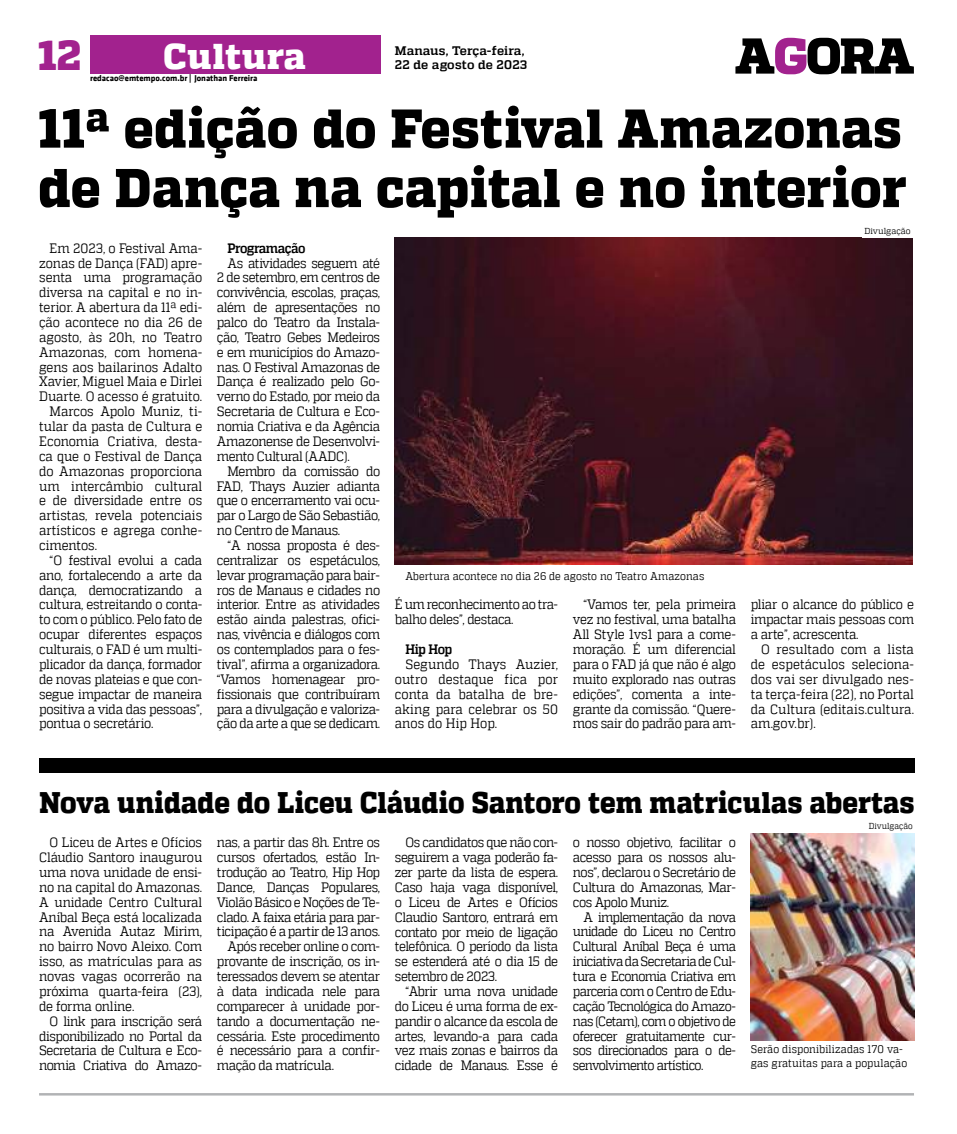
<style>
.page{position:relative;width:957px;height:1134px;background:#fff}
.page>*{position:absolute;margin:0;border:0;box-sizing:border-box;transform-origin:0 0}
.t1{font:800 54.5px/59.5px "MW Quadon";letter-spacing:.005em;color:#000;scale:.94 1}
.t2{font:800 41.75px "MW Quadon";color:#a2228e}
.t3{font:800 35.75px "MW Quadon";letter-spacing:.015em;color:#fff}
.t4{font:800 29.75px "MW Quadon";color:#000;scale:.9 1}
.t5{font:13.62px/14.9px "MW Quadon";letter-spacing:-.025em;color:#000;text-align:justify;scale:.9 1}
.t6{font:13.62px "MW Quadon";letter-spacing:-.005em;color:#000;scale:.9 1}
.t7{font:13.62px/14.9px "MW Quadon";letter-spacing:-.025em;color:#000;text-align:justify;scale:.89 1}
.t8{font:13.62px "MW Quadon";color:#000;scale:.9 1}
.t9{font:700 13.62px "MW Quadon";letter-spacing:-.035em;color:#000;scale:.9 1}
.t10{font:700 12.38px "MW Quadon";letter-spacing:.01em;color:#000}
.t11{font:11.12px/13.4px "MW Quadon";letter-spacing:.01em;color:#000;scale:.9 1}
.t12{font:700 8.62px "MW Klavika Bd";color:#000}
.t13{font:8.62px "MW Quadon";letter-spacing:.01em;color:#000;scale:.95 1}
.t14{font:8.62px "MW Quadon";letter-spacing:.01em;color:#000;scale:.9 1}
</style>
<div class="page">
<hr style="left:39px;top:1093px;width:875px;height:2px;background:#b1b3b5">
<img style="left:395px;top:238px;width:518px;height:327px">
<div style="left:39px;top:758px;width:875px;height:15px;background:#000"></div>
<svg style="left:735px;top:38px;width:179px;height:36px"></svg>
<div style="left:90px;top:35px;width:290px;height:39px;background:#a2228e"></div>
<img style="left:751px;top:834px;width:163px;height:206px">
<h2 class="t2" style="left:38px;top:30px;width:45px">12</h2>
<h3 class="t3" style="left:163px;top:36px;width:144px">Cultura</h3>
<p class="t12" style="left:90px;top:72px;width:169px">redacao@emtempo.com.br | Jonathan Ferreira</p>
<p class="t10" style="left:395px;top:43px;width:131px">Manaus, Terça-feira,</p>
<p class="t10" style="left:395px;top:58px;width:134px">22 de agosto de 2023</p>
<h1 class="t1" style="left:38px;top:100px;width:925px">11ª edição do Festival Amazonas de Dança na capital e no interior</h1>
<p class="t13" style="left:864px;top:226px;width:50px">Divulgação</p>
<p class="t9" style="left:227px;top:240px;width:88px">Programação</p>
<p class="t5" style="left:217px;top:255px;width:183px;text-indent:10px">As atividades seguem até 2 de setembro, em centros de convivência, escolas, praças, além de apresentações no palco do Teatro da Instala&shy;ção, Teatro Gebes Medeiros e em municípios do Amazo&shy;nas. O Festival Amazonas de Dança é realizado pelo Go&shy;verno do Estado, por meio da Secretaria de Cultura e Eco&shy;nomia Criativa e da Agência Amazonense de Desenvolvi&shy;mento Cultural (AADC).</p>
<p class="t5" style="left:217px;top:463px;width:183px;text-indent:10px">Membro da comissão do FAD, Thays Auzier adianta que o encerramento vai ocu&shy;par o Largo de São Sebastião, no Centro de Manaus.</p>
<p class="t5" style="left:217px;top:538px;width:183px;text-indent:10px">“A nossa proposta é des&shy;centralizar os espetáculos, levar programação para bair&shy;ros de Manaus e cidades no interior. Entre as atividades estão ainda palestras, ofici&shy;nas, vivência e diálogos com os contemplados para o fes&shy;tival”, afirma a organizadora. “Vamos homenagear pro&shy;fissionais que contribuíram para a divulgação e valoriza&shy;ção da arte a que se dedicam.</p>
<p class="t6" style="left:50px;top:240px;width:171px">Em 2023, o Festival Ama-</p>
<p class="t6" style="left:39px;top:255px;width:183px">zonas de Dança (FAD) apre-</p>
<p class="t6" style="left:39px;top:270px;width:183px">senta uma programação</p>
<p class="t6" style="left:39px;top:285px;width:183px">diversa na capital e no in-</p>
<p class="t8" style="left:39px;top:300px;width:183px">terior. A abertura da 11ª edi-</p>
<p class="t6" style="left:39px;top:314px;width:183px">ção acontece no dia 26 de</p>
<p class="t8" style="left:39px;top:329px;width:183px">agosto, às 20h, no Teatro</p>
<p class="t6" style="left:39px;top:344px;width:183px">Amazonas, com homena-</p>
<p class="t6" style="left:39px;top:359px;width:183px">gens aos bailarinos Adalto</p>
<p class="t8" style="left:39px;top:374px;width:183px">Xavier, Miguel Maia e Dirlei</p>
<p class="t8" style="left:39px;top:389px;width:183px">Duarte. O acesso é gratuito.</p>
<p class="t8" style="left:50px;top:404px;width:171px">Marcos Apolo Muniz, ti-</p>
<p class="t8" style="left:39px;top:419px;width:183px">tular da pasta de Cultura e</p>
<p class="t8" style="left:39px;top:433px;width:183px">Economia Criativa, desta-</p>
<p class="t6" style="left:39px;top:448px;width:183px">ca que o Festival de Dança</p>
<p class="t6" style="left:39px;top:463px;width:183px">do Amazonas proporciona</p>
<p class="t6" style="left:39px;top:478px;width:183px">um intercâmbio cultural</p>
<p class="t6" style="left:39px;top:493px;width:183px">e de diversidade entre os</p>
<p class="t6" style="left:39px;top:508px;width:183px">artistas, revela potenciais</p>
<p class="t8" style="left:39px;top:523px;width:183px">artísticos e agrega conhe-</p>
<p class="t6" style="left:39px;top:537px;width:66px">cimentos.</p>
<p class="t5" style="left:50px;top:553px;width:171px">“O festival evolui a cada</p>
<p class="t5" style="left:39px;top:567px;width:183px">ano, fortalecendo a arte da</p>
<p class="t5" style="left:39px;top:582px;width:183px">dança, democratizando a</p>
<p class="t5" style="left:39px;top:597px;width:183px">cultura, estreitando o conta-</p>
<p class="t5" style="left:39px;top:612px;width:183px">to com o público. Pelo fato de</p>
<p class="t5" style="left:39px;top:627px;width:183px">ocupar diferentes espaços</p>
<p class="t5" style="left:39px;top:642px;width:183px">culturais, o FAD é um multi-</p>
<p class="t5" style="left:39px;top:657px;width:183px">plicador da dança, formador</p>
<p class="t5" style="left:39px;top:671px;width:183px">de novas plateias e que con-</p>
<p class="t5" style="left:39px;top:686px;width:183px">segue impactar de maneira</p>
<p class="t5" style="left:39px;top:701px;width:183px">positiva a vida das pessoas”,</p>
<p class="t5" style="left:39px;top:716px;width:128px">pontua o secretário.</p>
<p class="t11" style="left:405px;top:569px;width:334px">Abertura acontece no dia 26 de agosto no Teatro Amazonas</p>
<p class="t5" style="left:395px;top:597px;width:183px">É um reconhecimento ao tra&shy;balho deles”, destaca.</p>
<p class="t9" style="left:405px;top:641px;width:53px">Hip Hop</p>
<p class="t5" style="left:395px;top:657px;width:183px;text-indent:10px">Segundo Thays Auzier, outro destaque fica por conta da batalha de bre&shy;aking para celebrar os 50 anos do Hip Hop.</p>
<p class="t5" style="left:751px;top:597px;width:183px">pliar o alcance do público e impactar mais pessoas com a arte”, acrescenta.</p>
<p class="t5" style="left:751px;top:642px;width:183px;text-indent:10px">O resultado com a lista de espetáculos seleciona&shy;dos vai ser divulgado nes&shy;ta terça-feira (22), no Portal da Cultura (editais.cultura. am.gov.br).</p>
<p class="t5" style="left:573px;top:597px;width:183px;text-indent:10px">“Vamos ter, pela primeira vez no festival, uma batalha All Style 1vs1 para a come&shy;moração. É um diferencial para o FAD já que não é algo muito explorado nas outras edições”, comenta a inte&shy;grante da comissão. “Quere&shy;mos sair do padrão para am-</p>
<h3 class="t4" style="left:39px;top:785px;width:973px">Nova unidade do Liceu Cláudio Santoro tem matriculas abertas</h3>
<p class="t5" style="left:39px;top:835px;width:183px;text-indent:10px">O Liceu de Artes e Ofícios Cláudio Santoro inaugurou uma nova unidade de ensi&shy;no na capital do Amazonas.<br>A unidade Centro Cultural Aníbal Beça está localizada na Avenida Autaz Mirim, no bairro Novo Aleixo. Com isso, as matrículas para as novas vagas ocorrerão na próxima quarta-feira (23), de forma online.</p>
<p class="t5" style="left:39px;top:1013px;width:183px;text-indent:10px">O link para inscrição será disponibilizado no Portal da Secretaria de Cultura e Eco&shy;nomia Criativa do Amazo-</p>
<p class="t5" style="left:217px;top:835px;width:183px">nas, a partir das 8h. Entre os</p>
<p class="t5" style="left:217px;top:850px;width:183px">cursos ofertados, estão In-</p>
<p class="t5" style="left:217px;top:865px;width:183px">trodução ao Teatro, Hip Hop</p>
<p class="t5" style="left:217px;top:880px;width:183px">Dance, Danças Populares,</p>
<p class="t5" style="left:217px;top:894px;width:183px">Violão Básico e Noções de Te-</p>
<p class="t5" style="left:217px;top:909px;width:183px">clado. A faixa etária para par-</p>
<p class="t5" style="left:217px;top:924px;width:183px">ticipação é a partir de 13 anos.</p>
<p class="t5" style="left:227px;top:939px;width:171px">Após receber online o com-</p>
<p class="t5" style="left:217px;top:954px;width:183px">provante de inscrição, os in-</p>
<p class="t5" style="left:217px;top:969px;width:183px">teressados devem se atentar</p>
<p class="t5" style="left:217px;top:984px;width:183px">à data indicada nele para</p>
<p class="t5" style="left:217px;top:998px;width:183px">comparecer à unidade por-</p>
<p class="t5" style="left:217px;top:1013px;width:183px">tando a documentação ne-</p>
<p class="t5" style="left:217px;top:1028px;width:183px">cessária. Este procedimento</p>
<p class="t5" style="left:217px;top:1043px;width:183px">é necessário para a confir-</p>
<p class="t5" style="left:217px;top:1058px;width:132px">mação da matrícula.</p>
<p class="t5" style="left:395px;top:835px;width:183px;text-indent:10px">Os candidatos que não con&shy;seguirem a vaga poderão fa&shy;zer parte da lista de espera.<br>Caso haja vaga disponível, o Liceu de Artes e Ofícios Claudio Santoro, entrará em contato por meio de ligação telefônica. O período da lista se estenderá até o dia 15 de setembro de 2023.</p>
<p class="t5" style="left:395px;top:984px;width:183px;text-indent:10px">“Abrir uma nova unidade do Liceu é uma forma de ex&shy;pandir o alcance da escola de artes, levando-a para cada vez mais zonas e bairros da cidade de Manaus. Esse é</p>
<p class="t5" style="left:573px;top:835px;width:183px">o nosso objetivo, facilitar o acesso para os nossos alu&shy;nos”, declarou o Secretário de Cultura do Amazonas, Mar&shy;cos Apolo Muniz.</p>
<p class="t7" style="left:573px;top:909px;width:185px;text-indent:11px">A implementação da nova unidade do Liceu no Centro Cultural Aníbal Beça é uma iniciativa da Secretaria de Cul&shy;tura e Economia Criativa em parceria com o Centro de Edu&shy;cação Tecnológica do Amazo&shy;nas (Cetam), com o objetivo de oferecer gratuitamente cur&shy;sos direcionados para o de&shy;senvolvimento artístico.</p>
<p class="t14" style="left:868px;top:821px;width:51px">Divulgação</p>
<p class="t11" style="left:751px;top:1042px;width:175px">Serão disponibilizadas 170 va&shy;gas gratuitas para a população</p>
</div>
